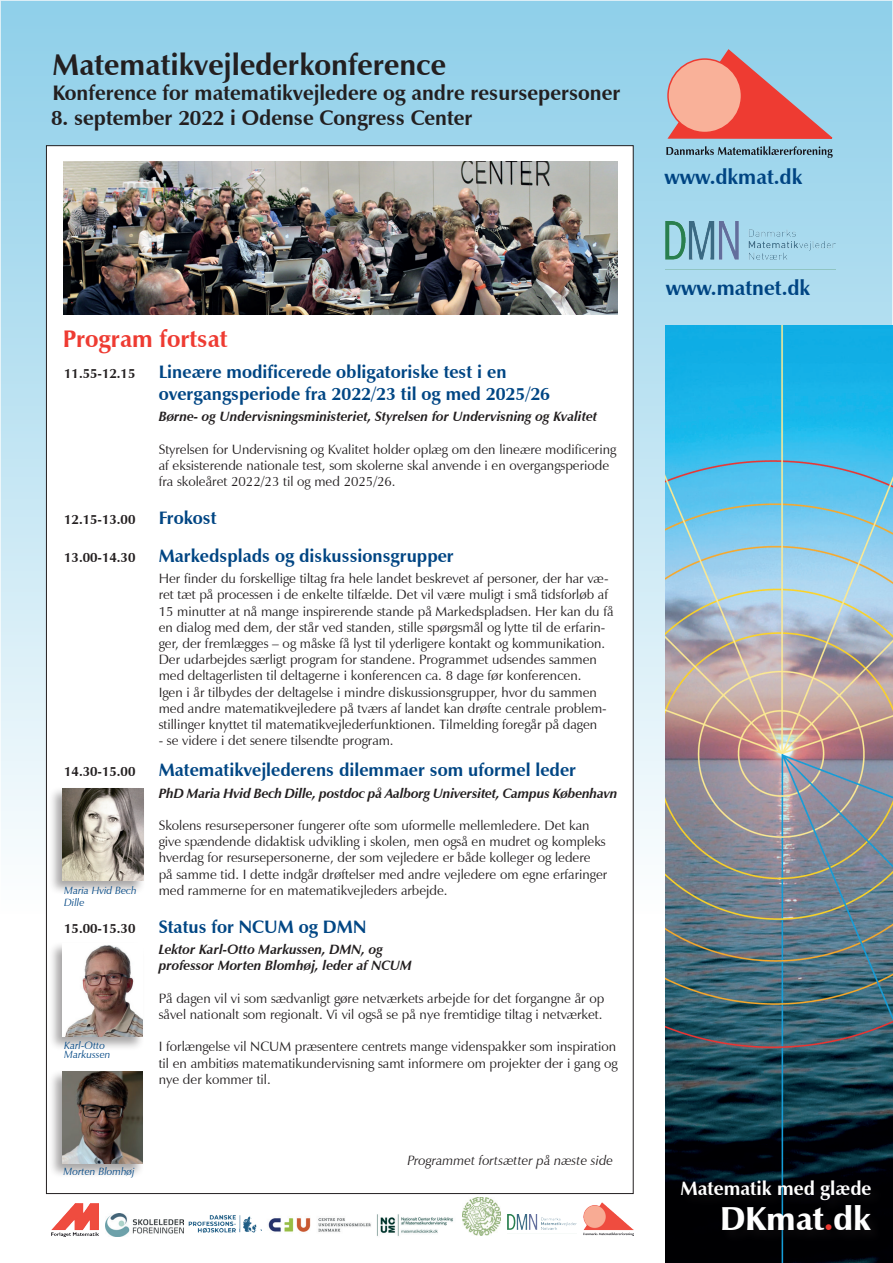
<style>
.page{position:relative;width:893px;height:1263px;background:#fff}
.page>*{position:absolute;margin:0;border:0;box-sizing:border-box;transform-origin:0 0}
.t1{font:900 33.3px "Zapf Humanist 601 BT";color:#fff}
.t2{font:700 30px "Zapf Humanist 601 BT";color:#231f20}
.t3{font:700 24px "Zapf Humanist 601 BT";color:#ee3b32}
.t4{font:700 21px "Zapf Humanist 601 BT";color:#231f20}
.t5{font:700 21px "Zapf Humanist 601 BT";color:#004583}
.t6{font:700 19.35px "Zapf Humanist 601 BT";color:#fff}
.t7{font:700 18px/21.6px "Zapf Humanist 601 BT";color:#004684}
.t8{font:700 18px "Zapf Humanist 601 BT";color:#004583}
.t9{font:13.5px/16.2px "Zapf Humanist 601 BT";color:#231f20}
.t10{font:italic 700 13.5px/16.2px "Zapf Humanist 601 BT";color:#231f20}
.t11{font:700 13.5px "Zapf Humanist 601 BT";color:#231f20}
.t12{font:italic 13.5px "Zapf Humanist 601 BT";color:#231f20}
.t13{font:italic 10.5px/12.6px "Zapf Humanist 601 BT";color:#004684}
.s1{color:#ee3b32}
</style>
<div class="page">
<img style="left:106px;top:1214px;width:78px;height:22px">
<div style="left:0;top:0;width:893px;height:914px;background:linear-gradient(to bottom,#8ccee9,#fcfdfe);border:1px solid #e1f1f8"></div>
<svg style="left:666px;top:49px;width:168px;height:91px;background:#bd8f98"></svg>
<svg style="left:666px;top:146px;width:167px;height:12px;background:#7da6b7"></svg>
<div style="left:668px;top:59px;width:73px;height:73px;background:#f9b199;border-radius:50%"></div>
<div style="left:667px;top:58px;width:75px;height:75px;border:1px solid #ee3b32;border-radius:50%"></div>
<img style="left:666px;top:325px;width:227px;height:938px">
<img style="left:665px;top:221px;width:170px;height:49px">
<img style="left:583px;top:1202px;width:51px;height:33px">
<img style="left:463px;top:1198px;width:37px;height:37px">
<img style="left:268px;top:1218px;width:103px;height:14px">
<img style="left:507px;top:1214px;width:69px;height:16px">
<div style="left:720px;top:1203px;width:164px;height:41px;background:#040406"></div>
<div style="left:679px;top:1179px;width:206px;height:35px;background:#010104"></div>
<img style="left:51px;top:1204px;width:48px;height:33px">
<img style="left:377px;top:1214px;width:76px;height:22px">
<img style="left:189px;top:1215px;width:72px;height:18px">
<div style="left:46px;top:146px;width:587px;height:1047px;background:#fff"></div>
<div style="left:48px;top:786px;width:98px;height:109px;background:#231f20;opacity:.4"></div>
<img style="left:63px;top:788px;width:81px;height:93px">
<div style="left:48px;top:1069px;width:97px;height:109px;background:#231f20;opacity:.4"></div>
<img style="left:62px;top:1071px;width:81px;height:93px">
<img style="left:64px;top:162px;width:554px;height:153px">
<div style="left:48px;top:941px;width:96px;height:110px;background:#231f20;opacity:.4"></div>
<img style="left:63px;top:944px;width:80px;height:93px">
<h2 class="t2" style="left:52px;top:46px;width:395px">Matematikvejlederkonference</h2>
<h3 class="t4" style="left:52px;top:80px;width:570px">Konference for matematikvejledere og andre resursepersoner</h3>
<h3 class="t4" style="left:51px;top:105px;width:423px">8. september 2022 i Odense Congress Center</h3>
<h3 class="t3" style="left:63px;top:324px;width:166px">Program fortsat</h3>
<p class="t11" style="left:64px;top:365px;width:73px">11.55-12.15</p>
<h3 class="t7" style="left:159px;top:361px;width:393px">Lineære modificerede obligatoriske test i en overgangsperiode fra 2022/23 til og med 2025/26</h3>
<p class="t10" style="left:159px;top:409px;width:440px">Børne- og Undervisningsministeriet, Styrelsen for Undervisning og Kvalitet</p>
<p class="t9" style="left:159px;top:441px;width:459px">Styrelsen for Undervisning og Kvalitet holder oplæg om den lineære modificering af eksisterende nationale test, som skolerne skal anvende i en overgangsperiode fra skoleåret 2022/23 til og med 2025/26.</p>
<p class="t11" style="left:64px;top:511px;width:73px">12.15-13.00</p>
<h3 class="t8" style="left:159px;top:506px;width:59px">Frokost</h3>
<p class="t11" style="left:64px;top:549px;width:73px">13.00-14.30</p>
<h3 class="t8" style="left:159px;top:544px;width:297px">Markedsplads og diskussionsgrupper</h3>
<p class="t9" style="left:159px;top:570px;width:456px">Her finder du forskellige tiltag fra hele landet beskrevet af personer, der har væ&shy;ret tæt på processen i de enkelte tilfælde. Det vil være muligt i små tidsforløb af 15 minutter at nå mange inspirerende stande på Markedspladsen. Her kan du få en dialog med dem, der står ved standen, stille spørgsmål og lytte til de erfarin&shy;ger, der fremlægges – og måske få lyst til yderligere kontakt og kommunikation.<br>Der udarbejdes særligt program for standene. Programmet udsendes sammen med deltagerlisten til deltagerne i konferencen ca. 8 dage før konferencen.<br>Igen i år tilbydes der deltagelse i mindre diskussionsgrupper, hvor du sammen med andre matematikvejledere på tværs af landet kan drøfte centrale problem&shy;stillinger knyttet til matematikvejlederfunktionen. Tilmelding foregår på dagen</p>
<p class="t9" style="left:159px;top:732px;width:236px">- se videre i det senere tilsendte program.</p>
<p class="t11" style="left:64px;top:763px;width:73px">14.30-15.00</p>
<h3 class="t7" style="left:159px;top:759px;width:419px">Matematikvejlederens dilemmaer som uformel leder</h3>
<p class="t10" style="left:159px;top:785px;width:460px">PhD Maria Hvid Bech Dille, postdoc på Aalborg Universitet, Campus København</p>
<p class="t9" style="left:159px;top:817px;width:450px">Skolens resursepersoner fungerer ofte som uformelle mellemledere. Det kan give spændende didaktisk udvikling i skolen, men også en mudret og kompleks hverdag for resursepersonerne, der som vejledere er både kolleger og ledere på samme tid. I dette indgår drøftelser med andre vejledere om egne erfaringer med rammerne for en matematikvejleders arbejde.</p>
<p class="t11" style="left:64px;top:919px;width:73px">15.00-15.30</p>
<h3 class="t7" style="left:159px;top:915px;width:209px">Status for NCUM og DMN</h3>
<p class="t10" style="left:159px;top:941px;width:255px">Lektor Karl-Otto Markussen, DMN, og professor Morten Blomhøj, leder af NCUM</p>
<p class="t9" style="left:159px;top:990px;width:447px">På dagen vil vi som sædvanligt gøre netværkets arbejde for det forgangne år op såvel nationalt som regionalt. Vi vil også se på nye fremtidige tiltag i netværket.</p>
<p class="t9" style="left:159px;top:1038px;width:460px;text-align:justify">I forlængelse vil NCUM præsentere centrets mange videnspakker som inspiration til en ambitiøs matematikundervisning samt informere om projekter der i gang og nye der kommer til.</p>
<p class="t13" style="left:64px;top:884px;width:74px">Maria Hvid Bech<br>Dille</p>
<p class="t13" style="left:64px;top:1041px;width:48px;line-height:9px">Karl-Otto<br>Markussen</p>
<p class="t13" style="left:64px;top:1165px;width:73px">Morten Blomhøj</p>
<p class="t12" style="left:408px;top:1152px;width:207px">Programmet fortsætter på næste side</p>
<h3 class="t5" style="left:665px;top:164px;width:139px">www.dkmat.dk</h3>
<h3 class="t5" style="left:666px;top:275px;width:146px">www.matnet.dk</h3>
<h3 class="t6" style="left:680px;top:1176px;width:193px">Matematik med glæde</h3>
<h1 class="t1" style="left:720px;top:1198px;width:153px">DKmat<span class="s1">.</span>dk</h1>
</div>
